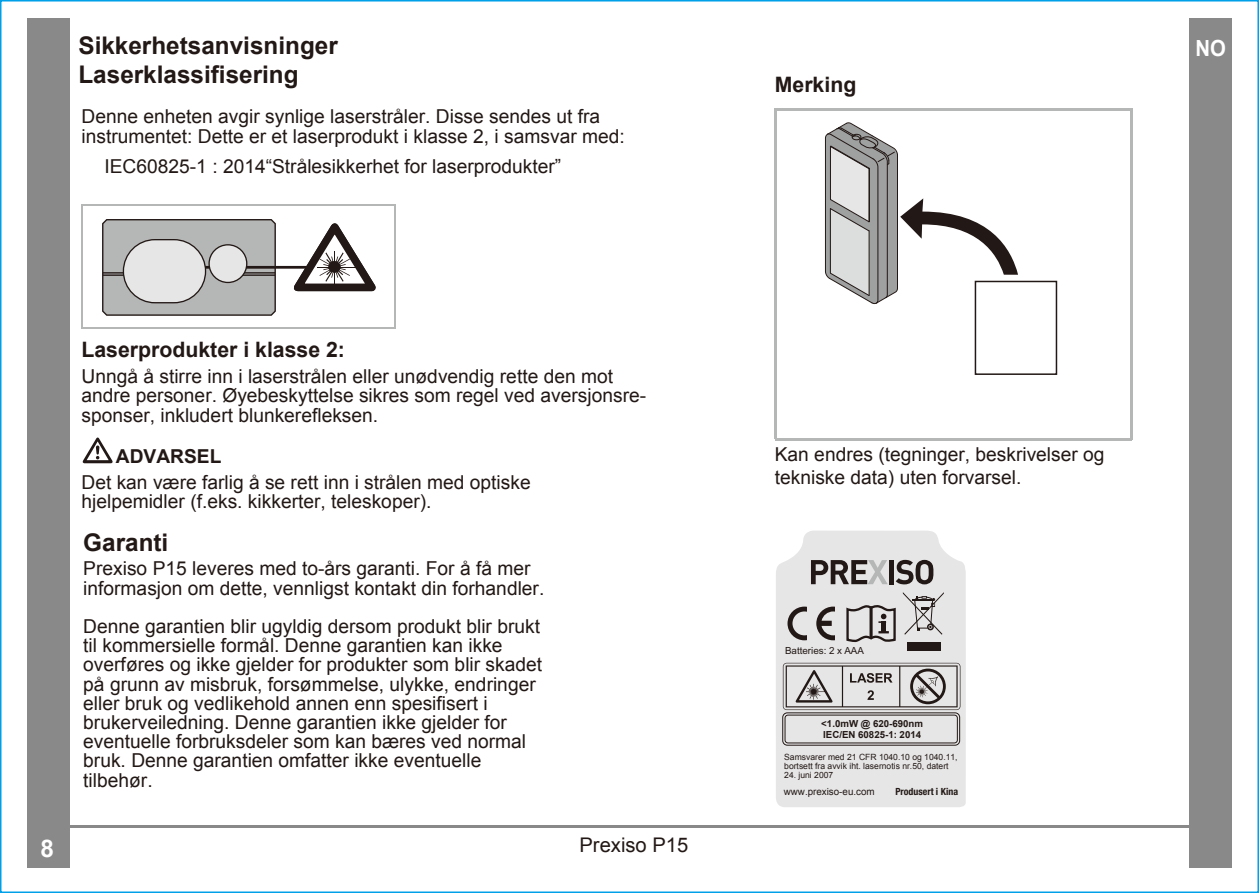
<style>
.page{position:relative;width:1259px;height:893px;background:#fff}
.page>*{position:absolute;margin:0;border:0;box-sizing:border-box;transform-origin:0 0}
.t1{font:700 24.3px/29.1px "Arial";color:#221815}
.t2{font:700 24.3px "Arial";color:#fff}
.t3{font:700 22.2px "Arial";color:#fff;scale:.91 1}
.t4{font:700 21.3px "Arial";color:#221815}
.t5{font:20.1px "Arial";color:#221815}
.t6{font:19.2px/19.2px "Arial";color:#221815}
.t7{font:700 19.2px "Arial";color:#221815}
.t8{font:9.9px "Arial";color:#221815}
.t9{font:700 condensed 9.9px "Helvetica Neue";color:#221815}
.t10{font:700 9.6px/11.1px "Arial";color:#221815}
.t11{font:8.7px/9px "Arial";color:#221815}
</style>
<div class="page">
<hr style="left:38px;top:825px;width:1194px;height:2px;background:#898989">
<div style="left:1189px;top:18px;width:43px;height:850px;background:#898989"></div>
<div style="left:27px;top:18px;width:43px;height:850px;background:#898989"></div>
<svg style="left:83px;top:438px;width:30px;height:25px"></svg>
<hr style="left:776px;top:109px;width:356px;height:2px;background:#b5b6b6">
<hr style="left:1130px;top:110px;width:2px;height:330px;background:#b5b6b6">
<hr style="left:775px;top:438px;width:356px;height:2px;background:#b5b6b6">
<hr style="left:775px;top:109px;width:2px;height:330px;background:#b5b6b6">
<svg style="left:102px;top:219px;width:175px;height:97px;background:#aaa"></svg>
<hr style="left:103px;top:272px;width:24px;height:2px;background:#221815">
<hr style="left:103px;top:274px;width:24px;height:2px;background:#221815">
<hr style="left:221px;top:274px;width:54px;height:2px;background:#221815">
<hr style="left:221px;top:272px;width:54px;height:2px;background:#221815">
<hr style="left:204px;top:266px;width:104px;height:3px;background:#221815">
<svg style="left:284px;top:223px;width:92px;height:69px"></svg>
<hr style="left:82px;top:204px;width:314px;height:2px;background:#b5b6b6">
<hr style="left:394px;top:205px;width:2px;height:124px;background:#b5b6b6">
<hr style="left:81px;top:327px;width:314px;height:2px;background:#b5b6b6">
<hr style="left:81px;top:204px;width:2px;height:124px;background:#b5b6b6">
<div style="left:123px;top:240px;width:82px;height:63px;background:#e6e6e6;border-radius:32px"></div>
<div style="left:123px;top:239px;width:83px;height:64px;border:1px solid #221815;border-radius:32px"></div>
<div style="left:209px;top:245px;width:38px;height:37px;background:#e6e6e6;border-radius:50%"></div>
<div style="left:208px;top:244px;width:39px;height:39px;border:1px solid #221815;border-radius:50%"></div>
<svg style="left:825px;top:122px;width:193px;height:182px"></svg>
<div style="left:974px;top:281px;width:83px;height:94px;background:#fff;border:2px solid #221815"></div>
<svg style="left:776px;top:531px;width:190px;height:276px;background:#e5e5e5"></svg>
<svg style="left:811px;top:560px;width:76px;height:24px;background:#8f8b89"></svg>
<div style="left:889px;top:560px;width:5px;height:24px;background:#221815"></div>
<svg style="left:895px;top:560px;width:38px;height:24px"></svg>
<svg style="left:783px;top:663px;width:177px;height:47px;background:#bcbab9"></svg>
<div style="left:782px;top:712px;width:178px;height:34px;border:1px solid #221815;border-radius:5px"></div>
<div style="left:784px;top:715px;width:174px;height:28px;border:1px solid #221815;border-radius:3px"></div>
<svg style="left:845px;top:603px;width:52px;height:41px;background:#b2afae"></svg>
<div style="left:907px;top:643px;width:33px;height:8px;background:#221815"></div>
<svg style="left:903px;top:592px;width:41px;height:43px;background:#c3c1c1"></svg>
<svg style="left:787px;top:607px;width:19px;height:33px"></svg>
<svg style="left:816px;top:607px;width:19px;height:33px"></svg>
<p class="t1" style="left:78px;top:32px;width:261px">Sikkerhetsanvisninger<br>Laserklassifisering</p>
<p class="t6" style="left:81px;top:107px;width:545px">Denne enheten avgir synlige laserstråler. Disse sendes ut fra instrumentet: Dette er et laserprodukt i klasse 2, i samsvar med:</p>
<p class="t6" style="left:104px;top:157px;width:458px">IEC60825-1 : 2014“Strålesikkerhet for laserprodukter”</p>
<p class="t2" style="left:40px;top:831px;width:15px">8</p>
<p class="t4" style="left:81px;top:335px;width:265px">Laserprodukter i klasse 2:</p>
<p class="t6" style="left:81px;top:367px;width:566px">Unngå å stirre inn i laserstrålen eller unødvendig rette den mot andre personer. Øyebeskyttelse sikres som regel ved aversjonsre&shy;sponser, inkludert blunkerefleksen.</p>
<p class="t7" style="left:116px;top:443px;width:107px">ADVARSEL</p>
<p class="t6" style="left:81px;top:473px;width:451px">Det kan være farlig å se rett inn i strålen med optiske hjelpemidler (f.eks. kikkerter, teleskoper).</p>
<p class="t1" style="left:83px;top:528px;width:87px">Garanti</p>
<p class="t6" style="left:83px;top:559px;width:462px">Prexiso P15 leveres med to-års garanti. For å få mer informasjon om dette, vennligst kontakt din forhandler.</p>
<p class="t6" style="left:83px;top:617px;width:460px">Denne garantien blir ugyldig dersom produkt blir brukt til kommersielle formål. Denne garantien kan ikke overføres og ikke gjelder for produkter som blir skadet på grunn av misbruk, forsømmelse, ulykke, endringer eller bruk og vedlikehold annen enn spesifisert i brukerveiledning. Denne garantien ikke gjelder for eventuelle forbruksdeler som kan bæres ved normal bruk. Denne garantien omfatter ikke eventuelle tilbehør.</p>
<p class="t5" style="left:579px;top:832px;width:110px">Prexiso P15</p>
<p class="t4" style="left:775px;top:70px;width:83px">Merking</p>
<p class="t6" style="left:775px;top:443px;width:331px;line-height:23.1px">Kan endres (tegninger, beskrivelser og tekniske data) uten forvarsel.</p>
<p class="t8" style="left:785px;top:644px;width:80px">Batteries: 2 x AAA</p>
<p class="t10" style="left:821px;top:718px;width:103px">&lt;1.0mW @ 620-690nm<br>IEC/EN 60825-1: 2014</p>
<p class="t11" style="left:784px;top:753px;width:175px">Samsvarer med 21 CFR 1040.10 og 1040.11, bortsett fra avvik iht. lasernotis nr.50, datert</p>
<p class="t11" style="left:784px;top:771px;width:51px">24. juni 2007</p>
<p class="t9" style="left:895px;top:785px;width:64px">Produsert i Kina</p>
<p class="t8" style="left:784px;top:785px;width:92px">www.prexiso-eu.com</p>
<p class="t3" style="left:1195px;top:32px;width:35px">NO</p>
</div>
